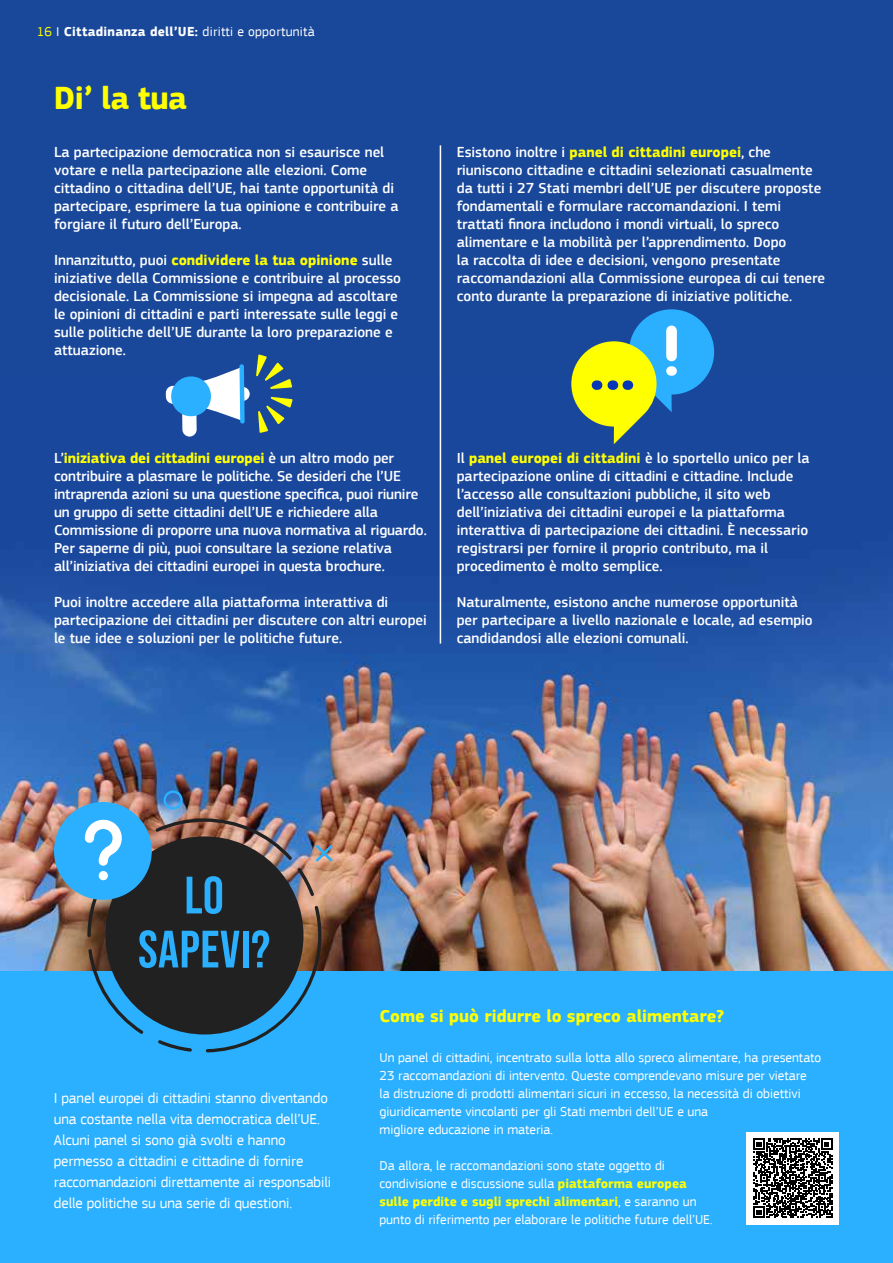
<style>
.page{position:relative;width:893px;height:1263px;background:#19489a}
.page>*{position:absolute;margin:0;border:0;box-sizing:border-box;transform-origin:0 0}
.t1{font:52.5px/54px "Bebas Neue";letter-spacing:.01em;color:#2bb0ff;text-align:center}
.t2{font:700 33px "EC Square Sans Pro";letter-spacing:-.02em;color:#ff0}
.t3{font:700 18px "EC Square Sans Pro";color:#ff0}
.t4{font:500 15px/18px "EC Square Sans Pro";color:#fff}
.t5{font:15px/21px "EC Square Sans Pro";letter-spacing:-.005em;color:#fff}
.t6{font:13.5px/18px "EC Square Sans Pro";color:#fff}
.t7{font:13.5px "EC Square Sans Pro";letter-spacing:.02em;color:#fff}
.s1{color:#ff0}
.s2{font-weight:700}
.s3{font-weight:700;color:#ff0}
</style>
<div class="page">
<img style="left:0;top:378px;width:893px;height:594px">
<div style="left:0;top:972px;width:893px;height:291px;background:#2bb0ff"></div>
<div style="left:747px;top:1132px;width:92px;height:92px;background:#fff"></div>
<svg style="left:753px;top:1138px;width:79px;height:80px"></svg>
<hr style="left:440px;top:145px;width:1px;height:498px;background:#fff">
<div style="left:166px;top:386px;width:14px;height:18px;background:#fff;border-radius:7px"></div>
<div style="left:182px;top:408px;width:15px;height:29px;background:#fff;border-radius:7px"></div>
<div style="left:236px;top:387px;width:14px;height:14px;background:#fff;border-radius:50%"></div>
<svg style="left:258px;top:397px;width:35px;height:36px"></svg>
<svg style="left:256px;top:354px;width:36px;height:35px"></svg>
<svg style="left:168px;top:364px;width:77px;height:59px"></svg>
<svg style="left:316px;top:845px;width:17px;height:16px"></svg>
<svg style="left:164px;top:790px;width:19px;height:19px"></svg>
<svg style="left:79px;top:949px;width:64px;height:85px"></svg>
<svg style="left:158px;top:1040px;width:34px;height:11px"></svg>
<svg style="left:206px;top:906px;width:115px;height:147px"></svg>
<svg style="left:297px;top:868px;width:17px;height:28px"></svg>
<img style="left:155px;top:818px;width:137px;height:42px">
<div style="left:105px;top:836px;width:198px;height:198px;background:#212121;border-radius:50%"></div>
<div style="left:54px;top:802px;width:98px;height:98px;background:#2bb0ff;border-radius:50%"></div>
<svg style="left:85px;top:819px;width:46px;height:118px"></svg>
<svg style="left:571px;top:309px;width:143px;height:135px"></svg>
<div style="left:607px;top:380px;width:11px;height:10px;background:#0536b8;border-radius:5px"></div>
<div style="left:622px;top:380px;width:11px;height:10px;background:#0536b8;border-radius:5px"></div>
<div style="left:592px;top:380px;width:10px;height:10px;background:#0536b8;border-radius:5px"></div>
<p class="t7" style="left:37px;top:23px;width:279px"><span class="s1">16</span> I <span class="s2">Cittadinanza dell’UE:</span> diritti e opportunità</p>
<h2 class="t2" style="left:54px;top:79px;width:135px">Di’ la tua</h2>
<p class="t4" style="left:54px;top:143px;width:346px">La partecipazione democratica non si esaurisce nel votare e nella partecipazione alle elezioni. Come cittadino o cittadina dell’UE, hai tante opportunità di partecipare, esprimere la tua opinione e contribuire a forgiare il futuro dell’Europa.</p>
<p class="t4" style="left:54px;top:251px;width:349px">Innanzitutto, puoi <span class="s3">condividere la tua opinione</span> sulle iniziative della Commissione e contribuire al processo decisionale. La Commissione si impegna ad ascoltare le opinioni di cittadini e parti interessate sulle leggi e sulle politiche dell’UE durante la loro preparazione e attuazione.</p>
<p class="t4" style="left:457px;top:143px;width:370px">Esistono inoltre i <span class="s3">panel di cittadini europei</span>, che riuniscono cittadine e cittadini selezionati casualmente da tutti i 27 Stati membri dell’UE per discutere proposte fondamentali e formulare raccomandazioni. I temi trattati finora includono i mondi virtuali, lo spreco alimentare e la mobilità per l’apprendimento. Dopo<br>la raccolta di idee e decisioni, vengono presentate raccomandazioni alla Commissione europea di cui tenere conto durante la preparazione di iniziative politiche.</p>
<p class="t4" style="left:54px;top:449px;width:374px">L’<span class="s3">iniziativa dei cittadini europei</span> è un altro modo per contribuire a plasmare le politiche. Se desideri che l’UE intraprenda azioni su una questione specifica, puoi riunire un gruppo di sette cittadini dell’UE e richiedere alla Commissione di proporre una nuova normativa al riguardo.<br>Per saperne di più, puoi consultare la sezione relativa all’iniziativa dei cittadini europei in questa brochure.</p>
<p class="t4" style="left:54px;top:593px;width:374px">Puoi inoltre accedere alla piattaforma interattiva di partecipazione dei cittadini per discutere con altri europei le tue idee e soluzioni per le politiche future.</p>
<p class="t4" style="left:457px;top:449px;width:354px">Il <span class="s3">panel europei di cittadini</span> è lo sportello unico per la partecipazione online di cittadini e cittadine. Include l’accesso alle consultazioni pubbliche, il sito web dell’iniziativa dei cittadini europei e la piattaforma interattiva di partecipazione dei cittadini. È necessario registrarsi per fornire il proprio contributo, ma il procedimento è molto semplice.</p>
<p class="t4" style="left:457px;top:593px;width:358px">Naturalmente, esistono anche numerose opportunità per partecipare a livello nazionale e locale, ad esempio candidandosi alle elezioni comunali.</p>
<h1 class="t1" style="left:138px;top:868px;width:134px">LO<br>SAPEVI?</h1>
<p class="t5" style="left:54px;top:1087px;width:279px">I panel europei di cittadini stanno diventando una costante nella vita democratica dell’UE.<br>Alcuni panel si sono già svolti e hanno permesso a cittadini e cittadine di fornire raccomandazioni direttamente ai responsabili delle politiche su una serie di questioni.</p>
<p class="t3" style="left:380px;top:1005px;width:346px">Come si può ridurre lo spreco alimentare?</p>
<p class="t6" style="left:380px;top:1049px;width:443px">Un panel di cittadini, incentrato sulla lotta allo spreco alimentare, ha presentato 23 raccomandazioni di intervento. Queste comprendevano misure per vietare<br>la distruzione di prodotti alimentari sicuri in eccesso, la necessità di obiettivi giuridicamente vincolanti per gli Stati membri dell’UE e una<br>migliore educazione in materia.</p>
<p class="t6" style="left:380px;top:1157px;width:335px">Da allora, le raccomandazioni sono state oggetto di condivisione e discussione sulla <span class="s3">piattaforma europea sulle perdite e sugli sprechi alimentari</span>, e saranno un punto di riferimento per elaborare le politiche future dell’UE.</p>
</div>
